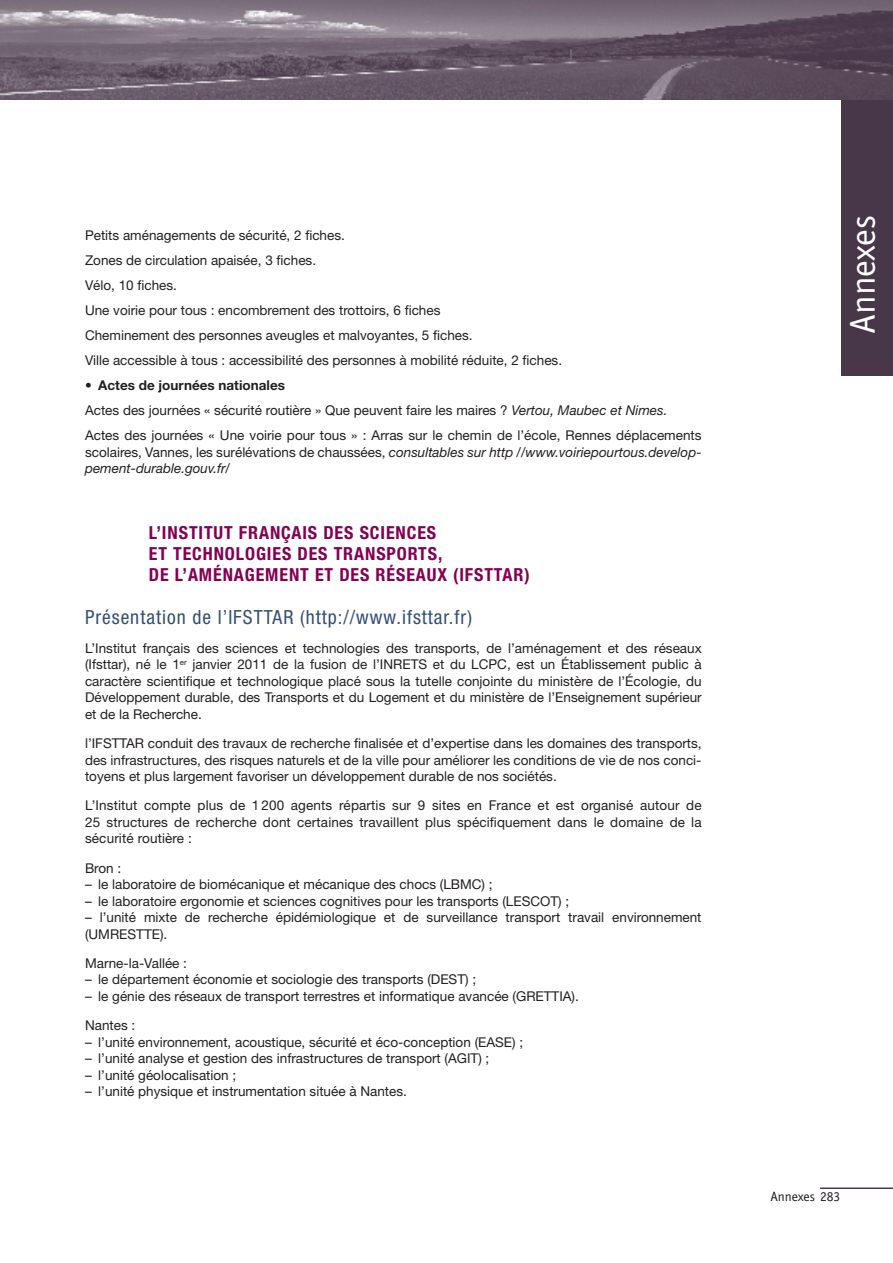
<style>
.page{position:relative;width:893px;height:1263px;background:#fff}
.page>*{position:absolute;margin:0;border:0;box-sizing:border-box;transform-origin:0 0}
.t1{font:36px "Officina Sans";letter-spacing:-.01em;color:#fff}
.t2{font:condensed 19.5px "Helvetica Neue LT Std";letter-spacing:.05em;color:#354f76}
.t3{font:700 condensed 18px "Helvetica Neue LT Std";letter-spacing:.05em;color:#830053}
.t4{font:13.5px/16.5px "Helvetica Neue";color:#231f20}
.t5{font:italic 13.5px/16.5px "JO Helvet Neue";color:#231f20}
.t6{font:13.5px "Officina Sans";color:#231f20}
.s1{font-weight:700}
.s2{font-family:"JO Helvet Neue";font-style:italic}
.s3{font-family:"Helvetica Neue";font-style:normal}
</style>
<div class="page">
<div style="left:841px;top:91px;width:52px;height:285px;background:#473748"></div>
<img style="left:0;top:0;width:893px;height:99px">
<hr style="left:820px;top:1187px;width:73px;height:2px;background:#473748">
<p class="t4" style="left:85px;top:223px;width:479px;line-height:25px">Petits aménagements de sécurité, 2 fiches.<br>Zones de circulation apaisée, 3 fiches.<br>Vélo, 10 fiches.<br>Une voirie pour tous : encombrement des trottoirs, 6 fiches<br>Cheminement des personnes aveugles et malvoyantes, 5 fiches.<br>Ville accessible à tous : accessibilité des personnes à mobilité réduite, 2 fiches.</p>
<p class="t4" style="left:85px;top:373px;width:618px;line-height:25px">• <span class="s1">Actes de journées nationales<br></span>Actes des journées « sécurité routière » Que peuvent faire les maires ? <span class="s2">Vertou, Maubec et Nimes.<br></span>Actes des journées « Une voirie pour tous » : Arras sur le chemin de l’école, Rennes déplacements</p>
<p class="t5" style="left:85px;top:443px;width:618px"><span class="s3">scolaires, Vannes, les surélévations de chaussées,</span> consultables sur http //www.voiriepourtous.develop&shy;pement-durable.gouv.fr/</p>
<h3 class="t3" style="left:149px;top:522px;width:29px">L’INSTITUT</h3>
<h3 class="t3" style="left:239px;top:522px;width:11px">FRAN</h3>
<h3 class="t3" style="left:281px;top:522px;width:20px">ÇAIS</h3>
<h3 class="t3" style="left:323px;top:522px;width:11px">DES</h3>
<h3 class="t3" style="left:360px;top:522px;width:11px">SCIENCES</h3>
<h3 class="t3" style="left:149px;top:543px;width:76px">ETTECHNOLOGIES</h3>
<h3 class="t3" style="left:297px;top:543px;width:11px">DES</h3>
<h3 class="t3" style="left:334px;top:543px;width:12px">TRANSPORTS</h3>
<h3 class="t3" style="left:438px;top:543px;width:6px">,</h3>
<h3 class="t3" style="left:149px;top:564px;width:52px">DE L’AMÉNAGEMENT</h3>
<h3 class="t3" style="left:315px;top:564px;width:35px">ET DES</h3>
<h3 class="t3" style="left:376px;top:564px;width:11px">RÉSEAU</h3>
<h3 class="t3" style="left:437px;top:564px;width:94px">X (IFSTTAR)</h3>
<h2 class="t2" style="left:85px;top:605px;width:388px">Présentation de l’IFSTTAR (http://www.ifsttar.fr)</h2>
<p class="t4" style="left:85px;top:640px;width:618px;text-align:justify">L’Institut français des sciences et technologies des transports, de l’aménagement et des réseaux (Ifsttar), né le 1<sup>er</sup> janvier 2011 de la fusion de l’INRETS et du LCPC, est un Établissement public à caractère scientifique et technologique placé sous la tutelle conjointe du ministère de l’Écologie, du Développement durable, des Transports et du Logement et du ministère de l’Enseignement supérieur et de la Recherche.</p>
<p class="t4" style="left:85px;top:735px;width:618px;text-align:justify">l’IFSTTAR conduit des travaux de recherche finalisée et d’expertise dans les domaines des transports, des infrastructures, des risques naturels et de la ville pour améliorer les conditions de vie de nos conci&shy;toyens et plus largement favoriser un développement durable de nos sociétés.</p>
<p class="t4" style="left:85px;top:797px;width:618px;text-align:justify">L’Institut compte plus de 1 200 agents répartis sur 9 sites en France et est organisé autour de 25 structures de recherche dont certaines travaillent plus spécifiquement dans le domaine de la sécurité routière :</p>
<p class="t4" style="left:85px;top:859px;width:38px">Bron :</p>
<p class="t4" style="left:85px;top:876px;width:409px">– le laboratoire de biomécanique et mécanique des chocs (LBMC) ;</p>
<p class="t4" style="left:85px;top:892px;width:486px">– le laboratoire ergonomie et sciences cognitives pour les transports (LESCOT) ;</p>
<p class="t4" style="left:85px;top:909px;width:618px">– l’unité mixte de recherche épidémiologique et de surveillance transport travail environnement (UMRESTTE).</p>
<p class="t4" style="left:85px;top:955px;width:104px">Marne-la-Vallée :</p>
<p class="t4" style="left:85px;top:971px;width:393px">– le département économie et sociologie des transports (DEST) ;</p>
<p class="t4" style="left:85px;top:981px;width:495px;line-height:29.2px">– le génie des réseaux de transport terrestres et informatique avancée (GRETTIA).<br>Nantes :</p>
<p class="t4" style="left:85px;top:1033px;width:440px">– l’unité environnement, acoustique, sécurité et éco-conception (EASE) ;</p>
<p class="t4" style="left:85px;top:1050px;width:406px">– l’unité analyse et gestion des infrastructures de transport (AGIT) ;</p>
<p class="t4" style="left:85px;top:1066px;width:153px">– l’unité géolocalisation ;</p>
<p class="t4" style="left:85px;top:1083px;width:323px">– l’unité physique et instrumentation située à Nantes.</p>
<h1 class="t1" style="left:841px;top:334px;width:120px;rotate:-90deg">Annexes</h1>
<p class="t6" style="left:770px;top:1189px;width:71px">Annexes 283</p>
</div>
